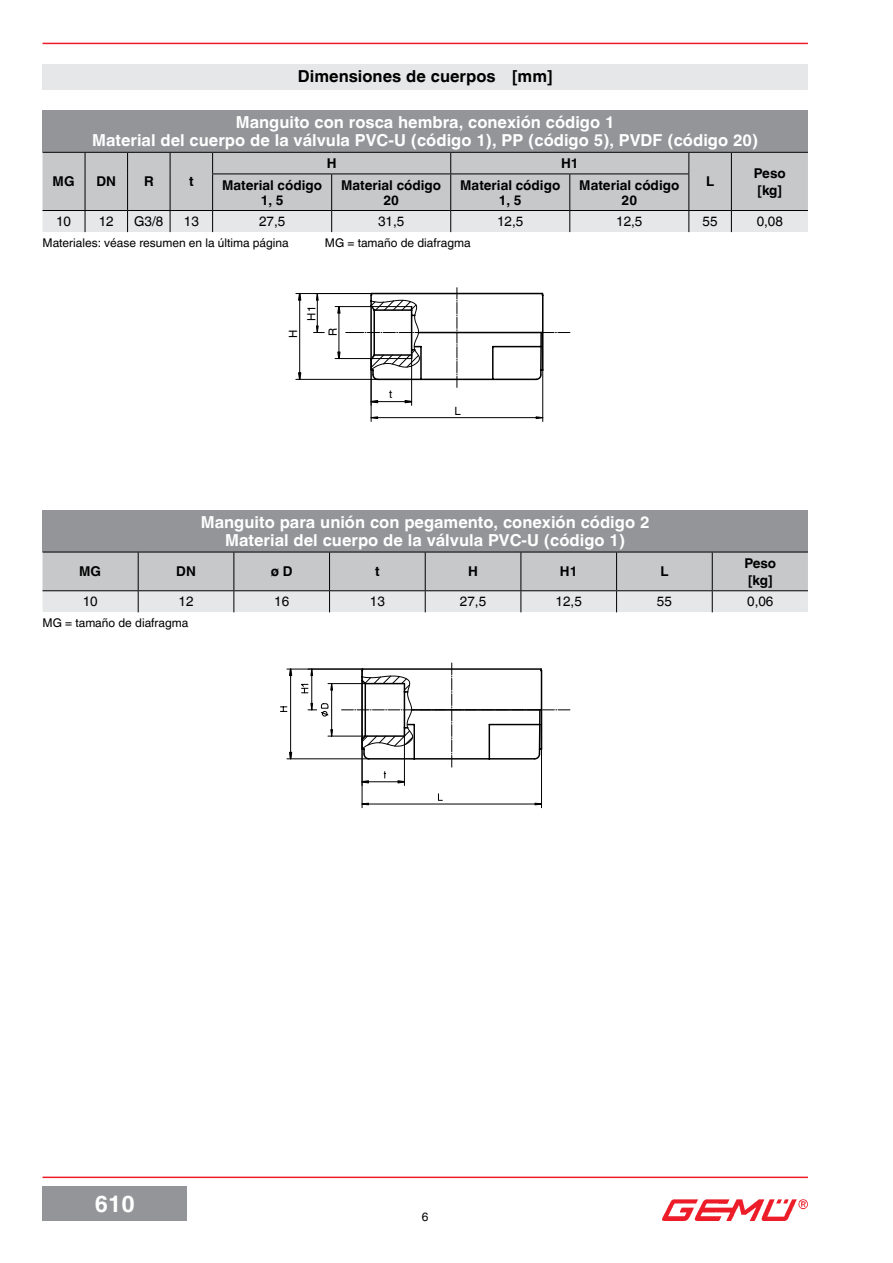
<style>
.page{position:relative;width:893px;height:1263px;background:#fff}
.page>*{position:absolute;margin:0;border:0;box-sizing:border-box;transform-origin:0 0}
.t1{font:700 23.25px "Helvetica World";color:#fff}
.t2{font:700 16.5px/18px "Helvetica World";color:#fff;text-align:center}
.t3{font:700 16.5px "Helvetica World";color:#000}
.t4{font:700 13.5px/15px "Helvetica World";color:#000;text-align:center}
.t5{font:13.5px "Helvetica World";color:#000}
.t6{font:12px "Helvetica World";color:#000}
.t7{font:11.4px "Helvetica World";color:#000}
</style>
<div class="page">
<hr style="left:43px;top:43px;width:765px;height:1px;background:#ed1c29">
<hr style="left:43px;top:1176px;width:765px;height:2px;background:#ed1c29">
<img style="left:662px;top:1199px;width:146px;height:21px">
<div style="left:43px;top:1186px;width:144px;height:34px;background:#939598"></div>
<hr style="left:311px;top:669px;width:1px;height:41px;background:#000">
<svg style="left:301px;top:684px;width:8px;height:9px"></svg>
<hr style="left:362px;top:671px;width:1px;height:137px;background:#000">
<hr style="left:541px;top:671px;width:1px;height:137px;background:#000">
<hr style="left:362px;top:804px;width:179px;height:1px;background:#000">
<svg style="left:438px;top:793px;width:5px;height:8px"></svg>
<hr style="left:328px;top:736px;width:37px;height:1px;background:#000">
<hr style="left:328px;top:683px;width:37px;height:1px;background:#000">
<hr style="left:331px;top:684px;width:1px;height:52px;background:#000">
<svg style="left:308px;top:703px;width:21px;height:14px"></svg>
<hr style="left:404px;top:728px;width:1px;height:57px;background:#000">
<svg style="left:342px;top:663px;width:228px;height:120px"></svg>
<hr style="left:287px;top:758px;width:82px;height:1px;background:#000">
<hr style="left:287px;top:669px;width:75px;height:1px;background:#000">
<hr style="left:290px;top:669px;width:1px;height:90px;background:#000">
<svg style="left:289px;top:752px;width:3px;height:7px"></svg>
<svg style="left:289px;top:669px;width:3px;height:7px"></svg>
<svg style="left:280px;top:706px;width:7px;height:6px"></svg>
<hr style="left:371px;top:360px;width:1px;height:61px;background:#000">
<hr style="left:542px;top:370px;width:1px;height:51px;background:#000">
<hr style="left:371px;top:417px;width:172px;height:1px;background:#000">
<svg style="left:536px;top:416px;width:7px;height:3px"></svg>
<svg style="left:371px;top:416px;width:7px;height:3px"></svg>
<hr style="left:296px;top:379px;width:82px;height:1px;background:#000">
<hr style="left:296px;top:293px;width:75px;height:1px;background:#000">
<hr style="left:299px;top:294px;width:1px;height:85px;background:#000">
<svg style="left:298px;top:372px;width:3px;height:8px"></svg>
<svg style="left:298px;top:294px;width:3px;height:6px"></svg>
<hr style="left:411px;top:350px;width:1px;height:55px;background:#000">
<hr style="left:371px;top:401px;width:41px;height:1px;background:#000">
<svg style="left:371px;top:400px;width:7px;height:3px"></svg>
<svg style="left:405px;top:400px;width:7px;height:3px"></svg>
<hr style="left:335px;top:358px;width:37px;height:1px;background:#000">
<hr style="left:335px;top:306px;width:37px;height:1px;background:#000">
<hr style="left:339px;top:307px;width:1px;height:52px;background:#000">
<svg style="left:337px;top:306px;width:2px;height:7px"></svg>
<svg style="left:337px;top:352px;width:3px;height:7px"></svg>
<svg style="left:346px;top:288px;width:224px;height:99px"></svg>
<hr style="left:317px;top:294px;width:1px;height:38px;background:#000">
<svg style="left:314px;top:326px;width:10px;height:7px"></svg>
<svg style="left:316px;top:294px;width:3px;height:6px"></svg>
<div style="left:43px;top:64px;width:765px;height:25px;background:#e6e7e8"></div>
<div style="left:43px;top:111px;width:765px;height:41px;background:#939598"></div>
<svg style="left:43px;top:152px;width:765px;height:80px;background:#c6c7c9"></svg>
<div style="left:43px;top:510px;width:765px;height:42px;background:#939598"></div>
<svg style="left:43px;top:552px;width:765px;height:60px;background:#cacbcd"></svg>
<p class="t3" style="left:298px;top:67px;width:256px">Dimensiones de cuerpos [mm]</p>
<p class="t2" style="left:92px;top:114px;width:668px">Manguito con rosca hembra, conexión código 1<br>Material del cuerpo de la válvula PVC-U (código 1), PP (código 5), PVDF (código 20)</p>
<p class="t4" style="left:53px;top:174px;width:23px">MG</p>
<p class="t4" style="left:96px;top:174px;width:21px">DN</p>
<p class="t4" style="left:144px;top:174px;width:11px">R</p>
<p class="t4" style="left:189px;top:174px;width:6px">t</p>
<p class="t4" style="left:327px;top:156px;width:11px">H</p>
<p class="t4" style="left:561px;top:156px;width:19px">H1</p>
<p class="t4" style="left:754px;top:166px;width:33px">Peso</p>
<p class="t4" style="left:706px;top:174px;width:10px">L</p>
<p class="t4" style="left:222px;top:177px;width:102px">Material código</p>
<p class="t4" style="left:758px;top:183px;width:26px">[kg]</p>
<p class="t4" style="left:261px;top:192px;width:24px">1, 5</p>
<p class="t4" style="left:341px;top:177px;width:102px">Material código<br>20</p>
<p class="t4" style="left:460px;top:177px;width:102px">Material código<br>1, 5</p>
<p class="t4" style="left:579px;top:177px;width:102px">Material código<br>20</p>
<p class="t5" style="left:56px;top:214px;width:17px">10</p>
<p class="t5" style="left:99px;top:214px;width:17px">12</p>
<p class="t5" style="left:134px;top:214px;width:31px">G3/8</p>
<p class="t5" style="left:184px;top:214px;width:17px">13</p>
<p class="t5" style="left:259px;top:214px;width:28px">27,5</p>
<p class="t5" style="left:378px;top:214px;width:28px">31,5</p>
<p class="t5" style="left:497px;top:214px;width:28px">12,5</p>
<p class="t5" style="left:616px;top:214px;width:28px">12,5</p>
<p class="t5" style="left:703px;top:214px;width:17px">55</p>
<p class="t5" style="left:757px;top:214px;width:28px">0,08</p>
<p class="t6" style="left:43px;top:236px;width:248px">Materiales: véase resumen en la última página</p>
<p class="t6" style="left:325px;top:236px;width:147px">MG = tamaño de diafragma</p>
<p class="t7" style="left:286px;top:338px;width:10px;rotate:-90deg">H</p>
<p class="t7" style="left:305px;top:321px;width:16px;rotate:-90deg">H1</p>
<p class="t7" style="left:326px;top:336px;width:10px;rotate:-90deg">R</p>
<p class="t7" style="left:389px;top:387px;width:5px">t</p>
<p class="t7" style="left:454px;top:404px;width:8px">L</p>
<p class="t2" style="left:201px;top:513px;width:450px">Manguito para unión con pegamento, conexión código 2<br>Material del cuerpo de la válvula PVC-U (código 1)</p>
<p class="t4" style="left:79px;top:564px;width:23px">MG</p>
<p class="t4" style="left:176px;top:564px;width:21px">DN</p>
<p class="t4" style="left:271px;top:564px;width:23px">ø D</p>
<p class="t4" style="left:375px;top:564px;width:6px">t</p>
<p class="t4" style="left:468px;top:564px;width:11px">H</p>
<p class="t4" style="left:560px;top:564px;width:19px">H1</p>
<p class="t4" style="left:660px;top:564px;width:10px">L</p>
<p class="t4" style="left:744px;top:554px;width:33px;line-height:17.1px;text-align:left">Peso [kg]</p>
<p class="t5" style="left:83px;top:594px;width:17px">10</p>
<p class="t5" style="left:179px;top:594px;width:17px">12</p>
<p class="t5" style="left:274px;top:594px;width:17px">16</p>
<p class="t5" style="left:370px;top:594px;width:17px">13</p>
<p class="t5" style="left:460px;top:594px;width:28px">27,5</p>
<p class="t5" style="left:556px;top:594px;width:28px">12,5</p>
<p class="t5" style="left:657px;top:594px;width:17px">55</p>
<p class="t5" style="left:747px;top:594px;width:28px">0,06</p>
<p class="t6" style="left:43px;top:616px;width:147px">MG = tamaño de diafragma</p>
<h1 class="t1" style="left:95px;top:1190px;width:42px">610</h1>
<p class="t6" style="left:422px;top:1210px;width:8px">6</p>
</div>
